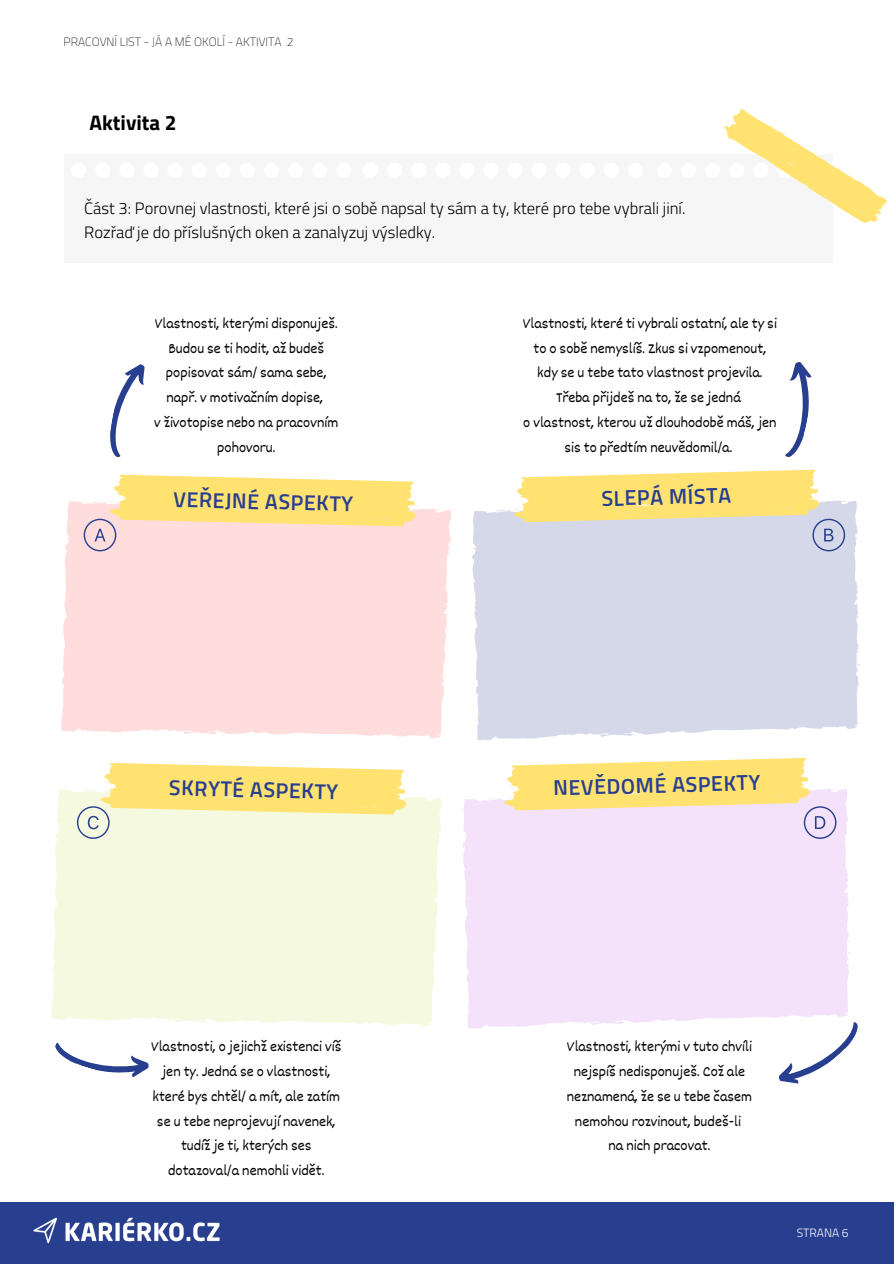
<style>
.page{position:relative;width:894px;height:1264px;background:#fff}
.page>*{position:absolute;margin:0;border:0;box-sizing:border-box;transform-origin:0 0}
.t1{font:600 21.45px "Titillium Web";color:#283e8f}
.t2{font:700 21px "Titillium Web";color:#000}
.t3{font:300 16.5px "Titillium Web";color:#000}
.t4{font:15px/24.8px "Dekko";color:#000;text-align:center}
.t5{font:100 12px "Titillium Web";color:#000}
.t6{font:300 12px "Titillium Web";color:#fff}
</style>
<div class="page">
<div style="left:0;top:1201px;width:893px;height:62px;background:#283e8f"></div>
<img style="left:17px;top:1201px;width:219px;height:43px">
<div style="left:61px;top:501px;width:390px;height:237px;background:#fdd"></div>
<svg style="left:472px;top:500px;width:388px;height:241px;background:#d6dae9"></svg>
<div style="left:51px;top:789px;width:391px;height:238px;background:#f4f9e0"></div>
<div style="left:462px;top:789px;width:388px;height:240px;background:#f4e1fa"></div>
<svg style="left:724px;top:109px;width:163px;height:114px"></svg>
<hr style="left:79px;top:216px;width:264px;height:1px;background:#f6f6f6">
<hr style="left:79px;top:246px;width:264px;height:2px;background:#f6f6f6">
<svg style="left:512px;top:469px;width:332px;height:82px;background:#ebdfaf"></svg>
<svg style="left:77px;top:763px;width:330px;height:75px;background:#f8eba6"></svg>
<svg style="left:84px;top:474px;width:333px;height:77px;background:#fde1a7"></svg>
<svg style="left:502px;top:757px;width:334px;height:81px;background:#f9e3b6"></svg>
<svg style="left:110px;top:364px;width:35px;height:93px"></svg>
<svg style="left:785px;top:362px;width:27px;height:95px"></svg>
<svg style="left:55px;top:1042px;width:94px;height:36px"></svg>
<svg style="left:775px;top:1014px;width:83px;height:70px"></svg>
<p class="t5" style="left:64px;top:33px;width:231px">PRACOVNÍ LIST - JÁ A MÉ OKOLÍ - AKTIVITA 2</p>
<p class="t2" style="left:89px;top:106px;width:89px">Aktivita 2</p>
<p class="t3" style="left:84px;top:195px;width:602px">Část 3: Porovnej vlastnosti, které jsi o sobě napsal ty sám a ty, které pro tebe vybrali jiní.</p>
<p class="t3" style="left:84px;top:219px;width:352px">Rozřaď je do příslušných oken a zanalyzuj výsledky.</p>
<p class="t4" style="left:155px;top:310px;width:184px">Vlastnosti, kterými disponuješ.<br>Budou se ti hodit, až budeš popisovat sám/ sama sebe, např. v motivačním dopise,</p>
<p class="t4" style="left:154px;top:409px;width:185px">v životopise nebo na pracovním pohovoru.</p>
<p class="t4" style="left:523px;top:310px;width:255px">Vlastnosti, které ti vybrali ostatní, ale ty si to o sobě nemyslíš. Zkus si vzpomenout, kdy se u tebe tato vlastnost projevila.<br>Třeba přijdeš na to, že se jedná</p>
<p class="t4" style="left:523px;top:409px;width:255px">o vlastnost, kterou už dlouhodobě máš, jen sis to předtím neuvědomil/a.</p>
<p class="t1" style="left:173px;top:483px;width:181px;rotate:1deg">VEŘEJNÉ ASPEKTY</p>
<p class="t1" style="left:601px;top:481px;width:131px;rotate:-1deg">SLEPÁ MÍSTA</p>
<p class="t1" style="left:169px;top:771px;width:171px;rotate:1deg">SKRYTÉ ASPEKTY</p>
<p class="t1" style="left:553px;top:770px;width:208px;rotate:-1deg">NEVĚDOMÉ ASPEKTY</p>
<p class="t4" style="left:151px;top:1033px;width:192px">Vlastnosti, o jejichž existenci víš jen ty. Jedná se o vlastnosti, které bys chtěl/ a mít, ale zatím se u tebe neprojevují navenek, tudíž je ti, kterých ses dotazoval/a nemohli vidět.</p>
<p class="t4" style="left:566px;top:1033px;width:187px">Vlastnosti, kterými v tuto chvíli nejspíš nedisponuješ. Což ale neznamená, že se u tebe časem nemohou rozvinout, budeš-li</p>
<p class="t4" style="left:608px;top:1132px;width:103px">na nich pracovat.</p>
<p class="t6" style="left:796px;top:1223px;width:53px">STRANA 6</p>
</div>
